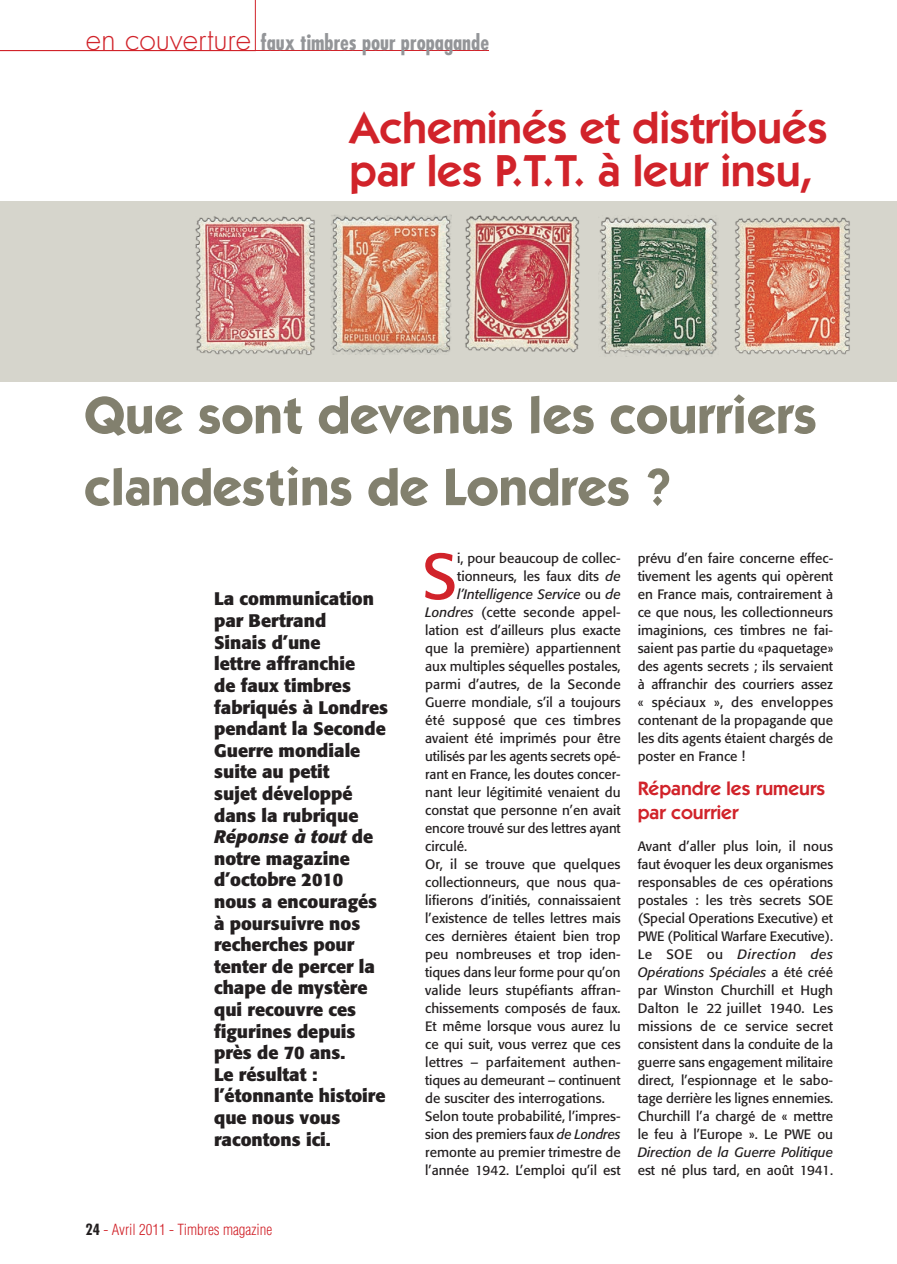
<style>
.page{position:relative;width:897px;height:1264px;background:#fff}
.page>*{position:absolute;margin:0;border:0;box-sizing:border-box;transform-origin:0 0}
.t1{font:64.05px "Formata";color:#d1232a}
.t2{font:700 52.5px/72px "ITC Kabel Std";color:#82806e}
.t3{font:600 45px/43.5px "ITC Kabel Std";color:#d1232a}
.t4{font:700 condensed 21px "Futura Std";color:#939598}
.t5{font:600 19.5px/23.4px "ITC Kabel Std";color:#d1232a}
.t6{font:700 18px/21.6px "Formata";color:#231f20}
.t7{font:300 condensed 15px "Helvetica LT Std";color:#d1232a}
.t8{font:13.5px/18px "Formata";color:#231f20;text-align:justify}
.t9{font:italic 13.5px "Formata";color:#231f20}
.s1{font-weight:300;font-stretch:normal;font-size:30px;color:#d1232a}
.s2{font-weight:600}
.s3{font-style:italic}
.s4{font-family:"Futura Std";font-weight:700;color:#231f20}
.s5{font-style:normal}
</style>
<div class="page">
<hr style="left:0;top:50px;width:489px;height:1px;background:#d1232a">
<div style="left:0;top:201px;width:896px;height:180px;background:#d6d5cc"></div>
<img style="left:195px;top:216px;width:120px;height:139px">
<img style="left:331px;top:215px;width:120px;height:140px">
<img style="left:465px;top:215px;width:115px;height:138px">
<img style="left:599px;top:217px;width:119px;height:140px">
<img style="left:734px;top:217px;width:116px;height:138px">
<h3 class="t4" style="left:86px;top:29px;width:405px"><span class="s1">en couverture</span> faux timbres pour propagande</h3>
<h3 class="t3" style="left:349px;top:106px;width:479px">Acheminés et distribués par les P.T.T. à leur insu,</h3>
<h2 class="t2" style="left:84px;top:379px;width:734px">Que sont devenus les courriers clandestins de Londres <span class="s2">?</span></h2>
<p class="t6" style="left:214px;top:588px;width:176px">La communication par Bertrand<br>Sinais d’une<br>lettre affranchie<br>de faux timbres fabriqués à Londres pendant la Seconde<br>Guerre mondiale suite au petit<br>sujet développé dans la rubrique<br><span class="s3">Réponse à tout</span> de notre magazine d’octobre 2010 nous a encouragés à poursuivre nos recherches pour tenter de percer la chape de mystère qui recouvre ces figurines depuis près de 70 ans.<br>Le résultat : l’étonnante histoire que nous vous racontons ici.</p>
<p class="t7" style="left:86px;top:1219px;width:188px"><span class="s4">24</span> - Avril 2011 - Timbres magazine</p>
<h1 class="t1" style="left:422px;top:537px;width:36px">S</h1>
<p class="t8" style="left:457px;top:549px;width:165px">i, pour beaucoup de collec-</p>
<p class="t8" style="left:457px;top:567px;width:165px">tionneurs, les faux dits <span class="s3">de</span></p>
<p class="t9" style="left:457px;top:586px;width:165px">l’Intelligence Service <span class="s5">ou</span> de</p>
<p class="t8" style="left:425px;top:603px;width:197px"><span class="s3">Londres</span> (cette seconde appel-</p>
<p class="t8" style="left:425px;top:621px;width:197px">lation est d’ailleurs plus exacte</p>
<p class="t8" style="left:425px;top:639px;width:197px">que la première) appartiennent</p>
<p class="t8" style="left:425px;top:657px;width:197px">aux multiples séquelles postales,</p>
<p class="t8" style="left:425px;top:675px;width:197px">parmi d’autres, de la Seconde</p>
<p class="t8" style="left:425px;top:693px;width:197px">Guerre mondiale, s’il a toujours</p>
<p class="t8" style="left:425px;top:711px;width:197px">été supposé que ces timbres</p>
<p class="t8" style="left:425px;top:729px;width:197px">avaient été imprimés pour être</p>
<p class="t8" style="left:425px;top:747px;width:197px">utilisés par les agents secrets opé-</p>
<p class="t8" style="left:425px;top:765px;width:197px">rant en France, les doutes concer-</p>
<p class="t8" style="left:425px;top:783px;width:197px">nant leur légitimité venaient du</p>
<p class="t8" style="left:425px;top:801px;width:197px">constat que personne n’en avait</p>
<p class="t8" style="left:425px;top:819px;width:197px">encore trouvé sur des lettres ayant</p>
<p class="t8" style="left:425px;top:837px;width:43px">circulé.</p>
<p class="t8" style="left:425px;top:855px;width:197px">Or, il se trouve que quelques</p>
<p class="t8" style="left:425px;top:873px;width:197px">collectionneurs, que nous qua-</p>
<p class="t8" style="left:425px;top:891px;width:197px">lifierons d’initiés, connaissaient</p>
<p class="t8" style="left:425px;top:909px;width:197px">l’existence de telles lettres mais</p>
<p class="t8" style="left:425px;top:927px;width:197px">ces dernières étaient bien trop</p>
<p class="t8" style="left:425px;top:945px;width:197px">peu nombreuses et trop iden-</p>
<p class="t8" style="left:425px;top:963px;width:197px">tiques dans leur forme pour qu’on</p>
<p class="t8" style="left:425px;top:981px;width:197px">valide leurs stupéfiants affran-</p>
<p class="t8" style="left:425px;top:999px;width:197px">chissements composés de faux.</p>
<p class="t8" style="left:425px;top:1017px;width:197px">Et même lorsque vous aurez lu</p>
<p class="t8" style="left:425px;top:1035px;width:197px">ce qui suit, vous verrez que ces</p>
<p class="t8" style="left:425px;top:1053px;width:197px">lettres – parfaitement authen-</p>
<p class="t8" style="left:425px;top:1071px;width:197px">tiques au demeurant – continuent</p>
<p class="t8" style="left:425px;top:1089px;width:181px">de susciter des interrogations.</p>
<p class="t8" style="left:425px;top:1107px;width:197px">Selon toute probabilité, l’impres-</p>
<p class="t8" style="left:425px;top:1125px;width:197px">sion des premiers faux <span class="s3">de Londres</span></p>
<p class="t8" style="left:425px;top:1143px;width:197px">remonte au premier trimestre de</p>
<p class="t8" style="left:425px;top:1161px;width:197px">l’année 1942. L’emploi qu’il est</p>
<p class="t8" style="left:637px;top:549px;width:197px">prévu d’en faire concerne effec&shy;tivement les agents qui opèrent en France mais, contrairement à ce que nous, les collectionneurs imaginions, ces timbres ne fai&shy;saient pas partie du «paquetage» des agents secrets ; ils servaient à affranchir des courriers assez « spéciaux », des enveloppes contenant de la propagande que les dits agents étaient chargés de poster en France !</p>
<h3 class="t5" style="left:637px;top:777px;width:189px">Répandre les rumeurs par courrier</h3>
<p class="t8" style="left:637px;top:837px;width:197px">Avant d’aller plus loin, il nous faut évoquer les deux organismes responsables de ces opérations postales : les très secrets SOE (Special Operations Executive) et PWE (Political Warfare Executive).<br>Le SOE ou <span class="s3">Direction des Opérations Spéciales</span> a été créé par Winston Churchill et Hugh Dalton le 22 juillet 1940. Les missions de ce service secret consistent dans la conduite de la guerre sans engagement militaire direct, l’espionnage et le sabo&shy;tage derrière les lignes ennemies.<br>Churchill l’a chargé de « mettre le feu à l’Europe ». Le PWE ou</p>
<p class="t9" style="left:637px;top:1144px;width:197px">Direction de la Guerre Politique</p>
<p class="t8" style="left:637px;top:1161px;width:197px">est né plus tard, en août 1941.</p>
</div>
